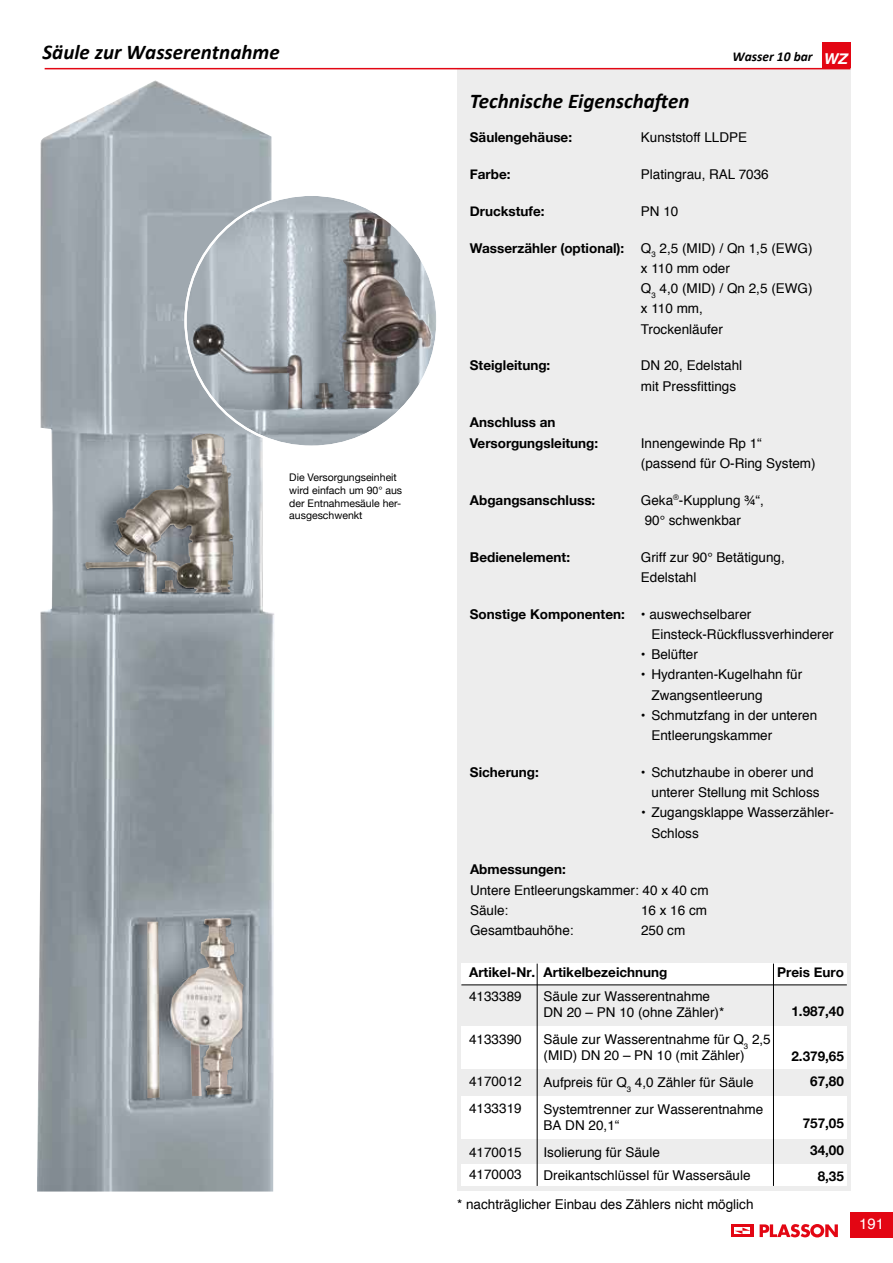
<style>
.page{position:relative;width:893px;height:1263px;background:#fff}
.page>*{position:absolute;margin:0;border:0;box-sizing:border-box;transform-origin:0 0}
.t1{font:italic 700 21px "Calibri";color:#000}
.t2{font:15px "Helvetica";color:#fff}
.t3{font:13.5px/20.2px "Helvetica";color:#000}
.t4{font:700 13.5px/20.2px "Helvetica Neue";color:#000}
.t5{font:italic 700 13.5px "Calibri";color:#000}
.t6{font:10.5px/12.6px "Helvetica Neue";color:#000}
.s1{font-family:"Helvetica Neue";font-size:15px;color:#fff}
.s2{font-family:"Helvetica";font-weight:400}
</style>
<div class="page">
<div style="left:850px;top:1212px;width:43px;height:25px;background:#e30613"></div>
<div style="left:731px;top:1224px;width:22px;height:13px;background:#e30613"></div>
<svg style="left:734px;top:1227px;width:16px;height:7px"></svg>
<svg style="left:760px;top:1224px;width:78px;height:13px"></svg>
<div style="left:457px;top:68px;width:393px;height:1123px;background:#ededed"></div>
<div style="left:461px;top:1026px;width:386px;height:43px;background:#fff"></div>
<div style="left:461px;top:1096px;width:386px;height:43px;background:#fff"></div>
<div style="left:461px;top:1165px;width:386px;height:21px;background:#fff"></div>
<hr style="left:45px;top:68px;width:805px;height:1px;background:#e30613">
<div style="left:461px;top:964px;width:386px;height:21px;background:#fff"></div>
<hr style="left:537px;top:964px;width:1px;height:222px;background:#000">
<hr style="left:773px;top:964px;width:1px;height:222px;background:#000">
<div style="left:822px;top:43px;width:28px;height:25px;background:#e30613"></div>
<hr style="left:461px;top:985px;width:386px;height:1px;background:#000">
<img style="left:37px;top:80px;width:237px;height:1111px">
<img style="left:186px;top:195px;width:251px;height:252px;border-radius:126px">
<img style="left:193px;top:213px;width:239px;height:196px">
<img style="left:85px;top:433px;width:148px;height:510px">
<h1 class="t1" style="left:43px;top:38px;width:239px">Säule zur Wasserentnahme</h1>
<p class="t6" style="left:289px;top:472px;width:114px">Die Versorgungseinheit wird einfach um 90° aus der Entnahmesäule her&shy;ausgeschwenkt</p>
<h1 class="t1" style="left:470px;top:87px;width:221px">Technische Eigenschaften</h1>
<p class="t5" style="left:732px;top:48px;width:117px">Wasser 10 bar <span class="s1">WZ</span></p>
<p class="t4" style="left:470px;top:128px;width:104px">Säulengehäuse:</p>
<p class="t3" style="left:641px;top:128px;width:108px">Kunststoff LLDPE</p>
<p class="t4" style="left:470px;top:165px;width:42px">Farbe:</p>
<p class="t3" style="left:641px;top:165px;width:129px">Platingrau, RAL 7036</p>
<p class="t4" style="left:470px;top:201px;width:76px">Druckstufe:</p>
<p class="t3" style="left:641px;top:201px;width:39px">PN 10</p>
<p class="t4" style="left:470px;top:238px;width:344px">Wasserzähler (optional): <span class="s2">Q</span><sub>3</sub> <span class="s2">2,5 (MID) / Qn 1,5 (EWG)</span></p>
<p class="t3" style="left:641px;top:258px;width:173px">x 110 mm oder<br>Q<sub>3</sub> 4,0 (MID) / Qn 2,5 (EWG) x 110 mm,<br>Trockenläufer</p>
<p class="t4" style="left:470px;top:356px;width:82px">Steigleitung:</p>
<p class="t3" style="left:641px;top:356px;width:103px">DN 20, Edelstahl mit Pressfittings</p>
<p class="t4" style="left:470px;top:413px;width:130px">Anschluss an<br>Versorgungsleitung:</p>
<p class="t3" style="left:641px;top:433px;width:176px">Innengewinde Rp 1“ (passend für O-Ring System)</p>
<p class="t4" style="left:470px;top:490px;width:127px">Abgangsanschluss:</p>
<p class="t3" style="left:641px;top:490px;width:124px">Geka<sup>®</sup>-Kupplung ¾“,<br>90° schwenkbar</p>
<p class="t4" style="left:470px;top:547px;width:102px">Bedienelement:</p>
<p class="t3" style="left:641px;top:547px;width:145px">Griff zur 90° Betätigung,<br>Edelstahl</p>
<p class="t4" style="left:470px;top:604px;width:283px">Sonstige Komponenten: <span class="s2">• auswechselbarer</span></p>
<p class="t3" style="left:651px;top:624px;width:184px">Einsteck-Rückflussverhinderer</p>
<p class="t3" style="left:641px;top:645px;width:59px">• Belüfter</p>
<p class="t3" style="left:651px;top:665px;width:152px;text-indent:-11px">• Hydranten-Kugelhahn für<br>Zwangsentleerung</p>
<p class="t3" style="left:651px;top:705px;width:167px;text-indent:-11px">• Schmutzfang in der unteren<br>Entleerungskammer</p>
<p class="t4" style="left:470px;top:762px;width:71px">Sicherung:</p>
<p class="t3" style="left:651px;top:762px;width:170px;text-indent:-11px">• Schutzhaube in oberer und unterer Stellung mit Schloss</p>
<p class="t3" style="left:651px;top:803px;width:184px;text-indent:-11px">• Zugangsklappe Wasserzähler-<br>Schloss</p>
<p class="t4" style="left:470px;top:860px;width:97px">Abmessungen:</p>
<p class="t3" style="left:470px;top:880px;width:240px">Untere Entleerungskammer: 40 x 40 cm<br>Säule:</p>
<p class="t3" style="left:641px;top:900px;width:68px">16 x 16 cm</p>
<p class="t3" style="left:470px;top:921px;width:105px">Gesamtbauhöhe:</p>
<p class="t3" style="left:641px;top:921px;width:46px">250 cm</p>
<p class="t4" style="left:469px;top:962px;width:68px">Artikel-Nr.</p>
<p class="t3" style="left:469px;top:986px;width:54px">4133389</p>
<p class="t3" style="left:469px;top:1030px;width:54px">4133390</p>
<p class="t3" style="left:469px;top:1068px;width:54px;line-height:27px">4170012<br>4133319</p>
<p class="t3" style="left:469px;top:1141px;width:54px;line-height:22.5px">4170015<br>4170003</p>
<p class="t4" style="left:544px;top:962px;width:125px">Artikelbezeichnung</p>
<p class="t3" style="left:544px;top:988px;width:182px;line-height:16.2px">Säule zur Wasserentnahme<br>DN 20 – PN 10 (ohne Zähler)*</p>
<p class="t3" style="left:544px;top:1031px;width:229px;line-height:16.2px">Säule zur Wasserentnahme für Q<sub>3</sub> 2,5 (MID) DN 20 – PN 10 (mit Zähler)</p>
<p class="t3" style="left:544px;top:1069px;width:221px;line-height:27px">Aufpreis für Q<sub>3</sub> 4,0 Zähler für Säule<br>Systemtrenner zur Wasserentnahme</p>
<p class="t3" style="left:544px;top:1112px;width:118px;line-height:27px">BA DN 20,1“<br>Isolierung für Säule</p>
<p class="t3" style="left:544px;top:1165px;width:209px">Dreikantschlüssel für Wassersäule</p>
<p class="t4" style="left:777px;top:962px;width:68px">Preis Euro</p>
<p class="t4" style="left:791px;top:1001px;width:54px">1.987,40</p>
<p class="t4" style="left:791px;top:1043px;width:54px;line-height:25.5px;text-align:right">2.379,65<br>67,80</p>
<p class="t4" style="left:803px;top:1110px;width:43px;line-height:27px;text-align:center">757,05<br>34,00</p>
<p class="t4" style="left:818px;top:1166px;width:28px">8,35</p>
<p class="t3" style="left:457px;top:1195px;width:298px">* nachträglicher Einbau des Zählers nicht möglich</p>
<p class="t2" style="left:859px;top:1212px;width:27px">191</p>
</div>
